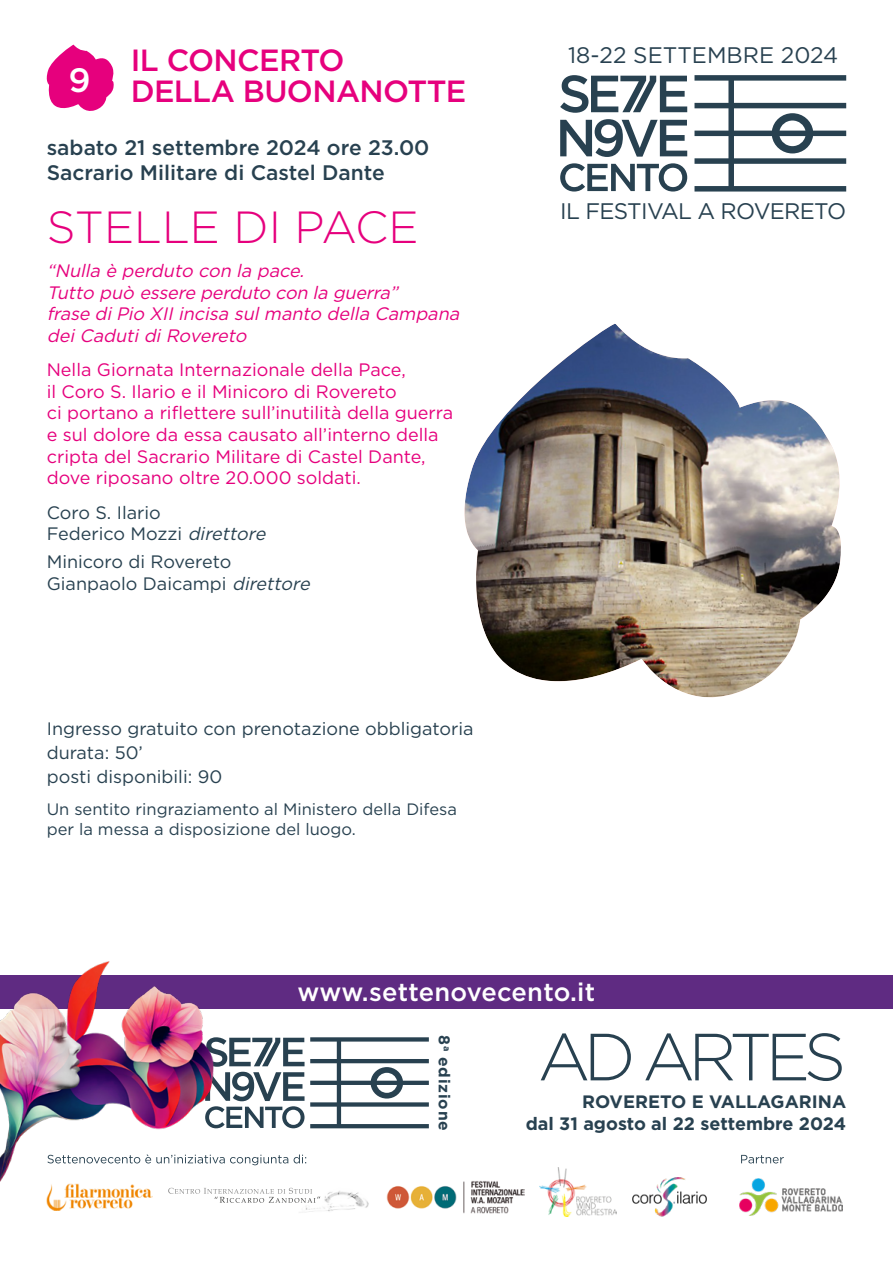
<style>
.page{position:relative;width:893px;height:1263px;background:#fff}
.page>*{position:absolute;margin:0;border:0;box-sizing:border-box;transform-origin:0 0}
.t1{font:300 66.6px "Gotham";letter-spacing:-.1em;color:#284150}
.t2{font:300 45px "Gotham";color:#e6007d}
.t3{font:500 33.75px "Gotham";color:#fff}
.t4{font:500 30.6px/30.6px "Gotham";letter-spacing:-.02em;color:#e6007d}
.t5{font:500 25.5px "Gotham";letter-spacing:.01em;color:#fff}
.t6{font:22.5px "Gotham";letter-spacing:-.03em;color:#284150}
.t7{font:22.5px "Gotham";color:#284150}
.t8{font:500 21px/25.2px "Gotham";color:#284150}
.t9{font:18px/21.6px "Gotham";color:#e6007d}
.t10{font:18px/21.6px "Gotham";color:#284150}
.t11{font:italic 18px/21.6px "Gotham";color:#e6007d}
.t12{font:700 18px/22px "Gotham";color:#284150;text-align:right}
.t13{font:16.5px/19.8px "Gotham";color:#284150}
.t14{font:700 15.75px "Gotham";letter-spacing:.05em;color:#284150}
.s1{font-style:italic}
</style>
<div class="page">
<svg style="left:224px;top:1154px;width:82px;height:11px"></svg>
<img style="left:47px;top:1191px;width:106px;height:19px">
<img style="left:387px;top:1180px;width:137px;height:33px">
<img style="left:299px;top:1191px;width:70px;height:22px">
<svg style="left:168px;top:1188px;width:152px;height:15px"></svg>
<img style="left:540px;top:1167px;width:77px;height:49px">
<img style="left:632px;top:1177px;width:75px;height:39px">
<img style="left:740px;top:1179px;width:102px;height:36px">
<svg style="left:741px;top:1155px;width:43px;height:8px"></svg>
<svg style="left:694px;top:75px;width:152px;height:117px"></svg>
<svg style="left:560px;top:163px;width:127px;height:29px"></svg>
<svg style="left:560px;top:119px;width:127px;height:38px"></svg>
<svg style="left:560px;top:75px;width:127px;height:38px"></svg>
<div style="left:0;top:975px;width:893px;height:33px;background:#5f2b82"></div>
<svg style="left:224px;top:1037px;width:205px;height:91px"></svg>
<img style="left:0;top:961px;width:224px;height:230px">
<img style="left:464px;top:323px;width:377px;height:375px">
<svg style="left:46px;top:45px;width:68px;height:66px"></svg>
<h3 class="t4" style="left:131px;top:45px;width:337px">IL CONCERTO<br>DELLA BUONANOTTE</h3>
<p class="t8" style="left:47px;top:135px;width:384px">sabato 21 settembre 2024 ore 23.00<br>Sacrario Militare di Castel Dante</p>
<h2 class="t2" style="left:47px;top:198px;width:373px">STELLE DI PACE</h2>
<p class="t11" style="left:47px;top:259px;width:419px">“Nulla è perduto con la pace.<br>Tutto può essere perduto con la guerra”<br>frase diPio XIIincisa sulmanto della Campana deiCadutidiRovereto</p>
<p class="t9" style="left:47px;top:359px;width:408px">Nella Giornata Internazionale della Pace,<br>il Coro S. Ilario e il Minicoro di Rovereto<br>ci portano a riflettere sull’inutilità della guerra e sul dolore da essa causato all’interno della cripta del Sacrario Militare di Castel Dante, dove riposano oltre 20.000 soldati.</p>
<p class="t10" style="left:47px;top:501px;width:225px">Coro S. Ilario<br>Federico Mozzi <span class="s1">direttore</span></p>
<p class="t10" style="left:47px;top:551px;width:269px">Minicoro di Rovereto<br>Gianpaolo Daicampi <span class="s1">direttore</span></p>
<h3 class="t3" style="left:69px;top:58px;width:24px">9</h3>
<p class="t10" style="left:47px;top:716px;width:428px;line-height:24px">Ingresso gratuito con prenotazione obbligatoria durata: 50’<br>posti disponibili: 90</p>
<p class="t13" style="left:47px;top:799px;width:412px">Un sentito ringraziamento al Ministero della Difesa per la messa a disposizione del luogo.</p>
<p class="t7" style="left:568px;top:40px;width:272px">18-22 SETTEMBRE 2024</p>
<p class="t6" style="left:560px;top:196px;width:287px">IL FESTIVAL A ROVERETO</p>
<h3 class="t5" style="left:298px;top:975px;width:299px">www.settenovecento.it</h3>
<p class="t14" style="left:455px;top:1035px;width:97px;rotate:90deg">8<sup>a</sup> edizione</p>
<h1 class="t1" style="left:538px;top:1015px;width:310px">AD ARTES</h1>
<p class="t12" style="left:526px;top:1090px;width:322px">ROVERETO E VALLAGARINA<br>dal 31 agosto al 22 settembre 2024</p>
</div>
